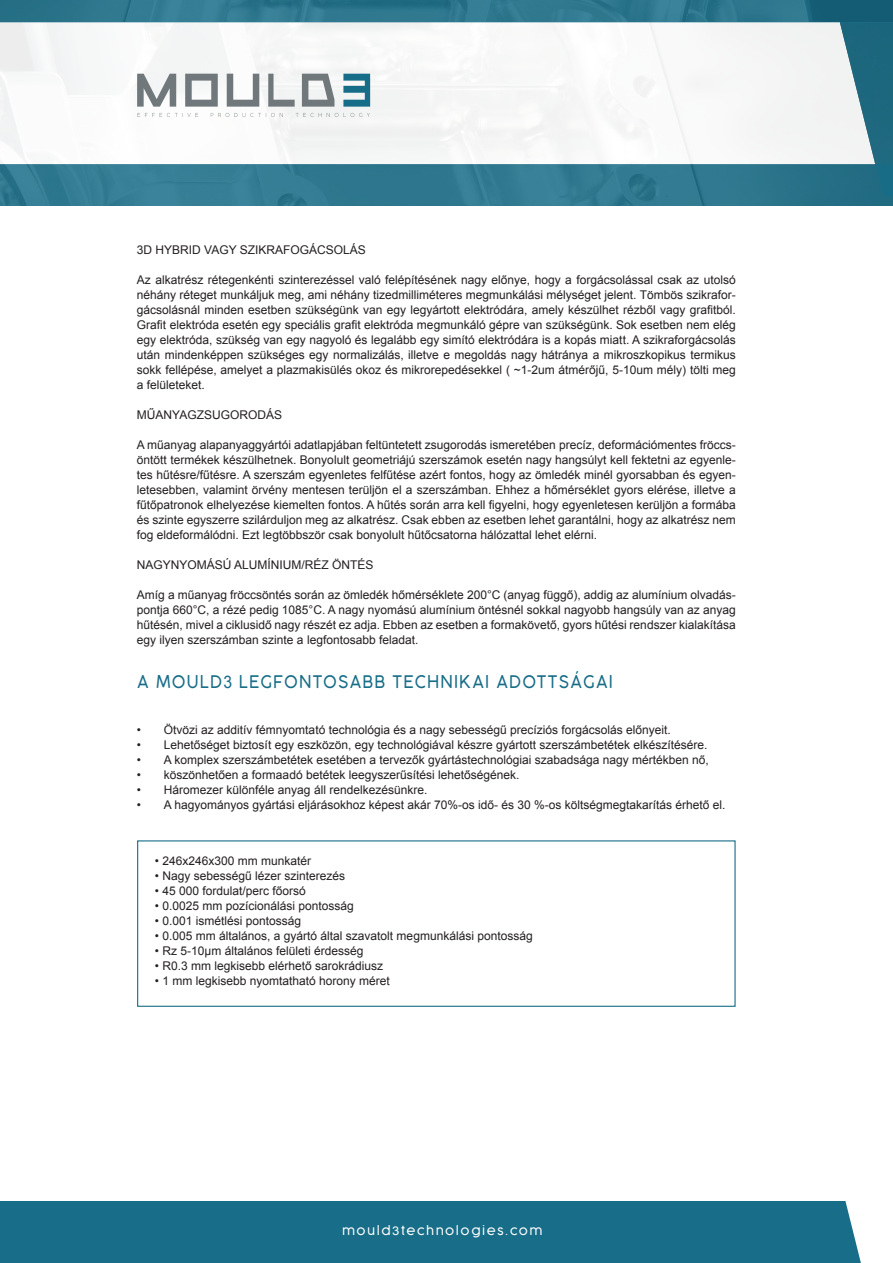
<style>
.page{position:relative;width:893px;height:1263px;background:#fff}
.page>*{position:absolute;margin:0;border:0;box-sizing:border-box;transform-origin:0 0}
.t1{font:300 17.4px "Cocogoose";letter-spacing:.075em;color:#186d88;scale:.91 1}
.t2{font:12px/15px "Arial";color:#231f20;text-align:justify}
.t3{font:300 12px "Cocogoose";letter-spacing:.13em;color:#fff}
.s1{font-family:"Arial";font-weight:400}
</style>
<div class="page">
<div style="left:0;top:1201px;width:893px;height:62px;background:#186d88"></div>
<svg style="left:0;top:0;width:893px;height:22px;background:#2b748b"></svg>
<div style="left:0;top:164px;width:893px;height:41px;background:linear-gradient(to right,#377f96,#2a7389)"></div>
<svg style="left:0;top:22px;width:840px;height:142px"></svg>
<svg style="left:137px;top:74px;width:39px;height:33px"></svg>
<svg style="left:185px;top:74px;width:33px;height:33px"></svg>
<svg style="left:227px;top:74px;width:32px;height:33px"></svg>
<svg style="left:268px;top:74px;width:27px;height:33px"></svg>
<svg style="left:302px;top:74px;width:32px;height:33px"></svg>
<svg style="left:343px;top:74px;width:27px;height:33px"></svg>
<svg style="left:137px;top:113px;width:61px;height:4px"></svg>
<svg style="left:211px;top:113px;width:72px;height:4px"></svg>
<svg style="left:296px;top:113px;width:74px;height:4px"></svg>
<svg style="left:845px;top:1201px;width:48px;height:62px"></svg>
<svg style="left:840px;top:22px;width:53px;height:175px"></svg>
<div style="left:137px;top:840px;width:599px;height:167px;border:1px solid #186d88"></div>
<p class="t2" style="left:137px;top:242px;width:230px">3D HYBRID VAGY SZIKRAFOGÁCSOLÁS</p>
<p class="t2" style="left:137px;top:272px;width:600px">Az alkatrész rétegenkénti szinterezéssel való felépítésének nagy előnye, hogy a forgácsolással csak az utolsó néhány réteget munkáljuk meg, ami néhány tizedmilliméteres megmunkálási mélységet jelent. Tömbös szikrafor&shy;gácsolásnál minden esetben szükségünk van egy legyártott elektródára, amely készülhet rézből vagy grafitból.<br>Grafit elektróda esetén egy speciális grafit elektróda megmunkáló gépre van szükségünk. Sok esetben nem elég egy elektróda, szükség van egy nagyoló és legalább egy simító elektródára is a kopás miatt. A szikraforgácsolás után mindenképpen szükséges egy normalizálás, illetve e megoldás nagy hátránya a mikroszkopikus termikus sokk fellépése, amelyet a plazmakisülés okoz és mikrorepedésekkel ( ~1-2um átmérőjű, 5-10um mély) tölti meg a felületeket.</p>
<p class="t2" style="left:137px;top:407px;width:147px">MŰANYAGZSUGORODÁS</p>
<p class="t2" style="left:137px;top:437px;width:600px">A műanyag alapanyaggyártói adatlapjában feltüntetett zsugorodás ismeretében precíz, deformációmentes fröccs&shy;öntött termékek készülhetnek. Bonyolult geometriájú szerszámok esetén nagy hangsúlyt kell fektetni az egyenle&shy;tes hűtésre/fűtésre. A szerszám egyenletes felfűtése azért fontos, hogy az ömledék minél gyorsabban és egyen&shy;letesebben, valamint örvény mentesen terüljön el a szerszámban. Ehhez a hőmérséklet gyors elérése, illetve a fűtőpatronok elhelyezése kiemelten fontos. A hűtés során arra kell figyelni, hogy egyenletesen kerüljön a formába és szinte egyszerre szilárduljon meg az alkatrész. Csak ebben az esetben lehet garantálni, hogy az alkatrész nem fog eldeformálódni. Ezt legtöbbször csak bonyolult hűtőcsatorna hálózattal lehet elérni.</p>
<p class="t2" style="left:137px;top:557px;width:238px">NAGYNYOMÁSÚ ALUMÍNIUM/RÉZ ÖNTÉS</p>
<p class="t2" style="left:137px;top:587px;width:600px">Amíg a műanyag fröccsöntés során az ömledék hőmérséklete 200°C (anyag függő), addig az alumínium olvadás&shy;pontja 660°C, a rézé pedig 1085°C. A nagy nyomású alumínium öntésnél sokkal nagyobb hangsúly van az anyag hűtésén, mivel a ciklusidő nagy részét ez adja. Ebben az esetben a formakövető, gyors hűtési rendszer kialakítása egy ilyen szerszámban szinte a legfontosabb feladat.</p>
<h1 class="t1" style="left:137px;top:670px;width:524px">A MOULD<span class="s1">3</span> LEGFONTOSABB TECHNIKAI ADOTTSÁGAI</h1>
<p class="t2" style="left:137px;top:722px;width:535px">• Ötvözi az additív fémnyomtató technológia és a nagy sebességű precíziós forgácsolás előnyeit.</p>
<p class="t2" style="left:137px;top:737px;width:572px">• Lehetőséget biztosít egy eszközön, egy technológiával készre gyártott szerszámbetétek elkészítésére.</p>
<p class="t2" style="left:137px;top:752px;width:573px">• A komplex szerszámbetétek esetében a tervezők gyártástechnológiai szabadsága nagy mértékben nő,</p>
<p class="t2" style="left:137px;top:767px;width:384px">• köszönhetően a formaadó betétek leegyszerűsítési lehetőségének.</p>
<p class="t2" style="left:137px;top:782px;width:292px">• Háromezer különféle anyag áll rendelkezésünkre.</p>
<p class="t2" style="left:137px;top:797px;width:590px">• A hagyományos gyártási eljárásokhoz képest akár 70%-os idő- és 30 %-os költségmegtakarítás érhető el.</p>
<p class="t2" style="left:155px;top:853px;width:158px">• 246x246x300 mm munkatér</p>
<p class="t2" style="left:155px;top:868px;width:192px">• Nagy sebességű lézer szinterezés</p>
<p class="t2" style="left:155px;top:883px;width:152px">• 45 000 fordulat/perc főorsó</p>
<p class="t2" style="left:155px;top:898px;width:200px">• 0.0025 mm pozícionálási pontosság</p>
<p class="t2" style="left:155px;top:913px;width:148px">• 0.001 ismétlési pontosság</p>
<p class="t2" style="left:155px;top:928px;width:379px">• 0.005 mm általános, a gyártó által szavatolt megmunkálási pontosság</p>
<p class="t2" style="left:155px;top:943px;width:210px">• Rz 5-10μm általános felületi érdesség</p>
<p class="t2" style="left:155px;top:958px;width:230px">• R0.3 mm legkisebb elérhető sarokrádiusz</p>
<p class="t2" style="left:155px;top:973px;width:236px">• 1 mm legkisebb nyomtatható horony méret</p>
<p class="t3" style="left:342px;top:1222px;width:202px">mould<span class="s1">3</span>technologies.com</p>
</div>
